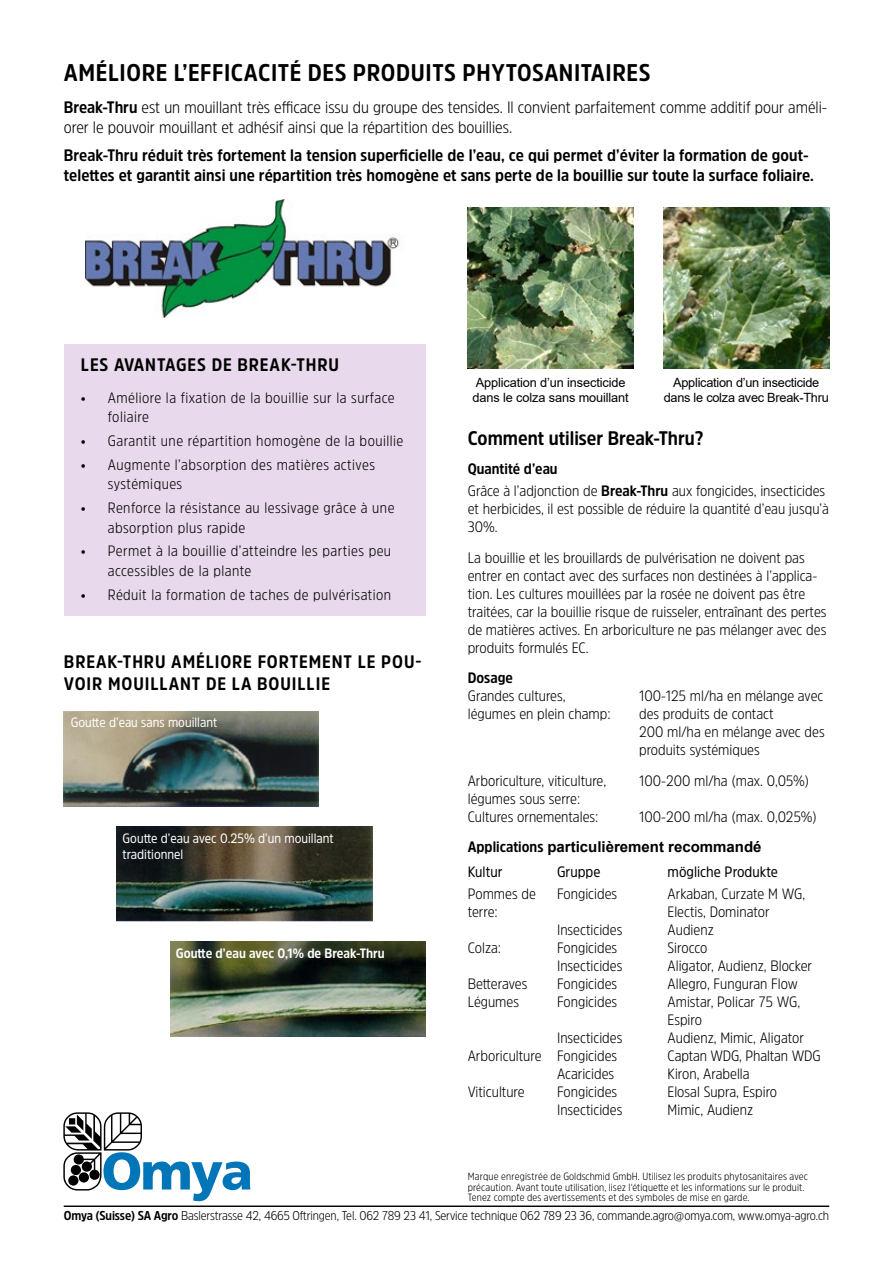
<style>
.page{position:relative;width:893px;height:1263px;background:#fff}
.page>*{position:absolute;margin:0;border:0;box-sizing:border-box;transform-origin:0 0}
.t1{font:700 24px "Amsi Pro Narw";letter-spacing:.025em;color:#000}
.t2{font:700 19.5px "Amsi Pro Narw";color:#000}
.t3{font:700 18px/21.6px "Amsi Pro Narw";letter-spacing:.05em;color:#000}
.t4{font:700 16.5px/19.8px "Amsi Pro Narw";letter-spacing:.005em;color:#000}
.t5{font:300 16.5px/19.8px "Amsi Pro Narw";color:#000}
.t6{font:300 15px/18px "Amsi Pro Narw";color:#000}
.t7{font:300 15px/19.5px "Amsi Pro Narw";letter-spacing:.03em;color:#000}
.t8{font:700 15px "Arial";color:#000}
.t9{font:15px "Amsi Pro Narw";color:#000}
.t10{font:700 15px "Amsi Pro Narw";color:#000}
.t11{font:13.5px/16.2px "Amsi Pro Narw";color:#fff}
.t12{font:700 13.5px "Amsi Pro Narw";color:#fff}
.t13{font:300 12.75px "Amsi Pro Narw";letter-spacing:-.01em;color:#000}
.t14{font:12.75px/15.3px "Arial";letter-spacing:-.01em;color:#000}
.t15{font:300 10.5px/10.5px "Amsi Pro Narw";letter-spacing:.01em;color:#000}
.s1{font-weight:700}
.s2{font-family:"Amsi Pro Narw"}
</style>
<div class="page">
<hr style="left:64px;top:1206px;width:765px;height:1px;background:#000">
<svg style="left:63px;top:1112px;width:187px;height:89px"></svg>
<div style="left:64px;top:344px;width:361px;height:271px;background:#e8d9ec"></div>
<img style="left:64px;top:711px;width:255px;height:95px">
<img style="left:117px;top:826px;width:255px;height:96px">
<img style="left:170px;top:941px;width:255px;height:96px">
<img style="left:468px;top:207px;width:166px;height:162px">
<img style="left:663px;top:207px;width:166px;height:162px">
<img style="left:86px;top:200px;width:314px;height:117px">
<h1 class="t1" style="left:64px;top:56px;width:588px">AMÉLIORE L’EFFICACITÉ DES PRODUITS PHYTOSANITAIRES</h1>
<p class="t5" style="left:64px;top:97px;width:765px"><span class="s1">Break-Thru</span> est un mouillant très efficace issu du groupe des tensides. Il convient parfaitement comme additif pour améli&shy;orer le pouvoir mouillant et adhésif ainsi que la répartition des bouillies.</p>
<p class="t4" style="left:64px;top:145px;width:752px">Break-Thru réduit très fortement la tension superficielle de l’eau, ce qui permet d’éviter la formation de gout&shy;telettes et garantit ainsi une répartition très homogène et sans perte de la bouillie sur toute la surface foliaire.</p>
<p class="t3" style="left:81px;top:353px;width:260px">LES AVANTAGES DE BREAK-THRU</p>
<p class="t7" style="left:108px;top:387px;width:288px;text-indent:-27px">• Améliore la fixation de la bouillie sur la surface foliaire</p>
<p class="t7" style="left:81px;top:431px;width:324px">• Garantit une répartition homogène de la bouillie</p>
<p class="t7" style="left:108px;top:454px;width:269px;text-indent:-27px">• Augmente l’absorption des matières actives systémiques</p>
<p class="t7" style="left:108px;top:498px;width:288px;text-indent:-27px">• Renforce la résistance au lessivage grâce à une absorption plus rapide</p>
<p class="t7" style="left:108px;top:541px;width:285px;text-indent:-27px">• Permet à la bouillie d’atteindre les parties peu accessibles de la plante</p>
<p class="t7" style="left:81px;top:584px;width:312px">• Réduit la formation de taches de pulvérisation</p>
<p class="t3" style="left:64px;top:651px;width:359px">BREAK-THRU AMÉLIORE FORTEMENT LE POU-<br>VOIR MOUILLANT DE LA BOUILLIE</p>
<p class="t11" style="left:71px;top:713px;width:148px">Goutte d’eau sans mouillant</p>
<p class="t11" style="left:123px;top:830px;width:213px">Goutte d’eau avec 0.25% d’un mouillant traditionnel</p>
<p class="t12" style="left:176px;top:944px;width:211px">Goutte d’eau avec 0,1% de Break-Thru</p>
<p class="t14" style="left:473px;top:375px;width:157px">Application d’un insecticide dans le colza sans mouillant</p>
<p class="t14" style="left:664px;top:375px;width:167px;text-align:center">Application d’un insecticide dans le colza avec Break-Thru</p>
<h2 class="t2" style="left:468px;top:425px;width:237px">Comment utiliser Break-Thru?</h2>
<p class="t6" style="left:468px;top:457px;width:359px;line-height:22.2px"><span class="s1">Quantité d’eau<br></span>Grâce à l’adjonction de <span class="s1">Break-Thru</span> aux fongicides, insecticides</p>
<p class="t6" style="left:468px;top:499px;width:363px">et herbicides, il est possible de réduire la quantité d’eau jusqu’à<br>30%.</p>
<p class="t6" style="left:468px;top:548px;width:360px">La bouillie et les brouillards de pulvérisation ne doivent pas entrer en contact avec des surfaces non destinées à l’applica&shy;tion. Les cultures mouillées par la rosée ne doivent pas être traitées, car la bouillie risque de ruisseler, entraînant des pertes de matières actives. En arboriculture ne pas mélanger avec des produits formulés EC.</p>
<p class="t10" style="left:468px;top:667px;width:47px">Dosage</p>
<p class="t6" style="left:468px;top:686px;width:99px">Grandes cultures,</p>
<p class="t6" style="left:639px;top:686px;width:186px">100-125 ml/ha en mélange avec</p>
<p class="t6" style="left:468px;top:704px;width:144px">légumes en plein champ:</p>
<p class="t6" style="left:639px;top:704px;width:187px">des produits de contact<br>200 ml/ha en mélange avec des produits systémiques</p>
<p class="t6" style="left:468px;top:771px;width:140px">Arboriculture, viticulture,</p>
<p class="t6" style="left:639px;top:771px;width:172px">100-200 ml/ha (max. 0,05%)</p>
<p class="t6" style="left:468px;top:789px;width:132px">légumes sous serre:<br>Cultures ornementales:</p>
<p class="t6" style="left:639px;top:807px;width:179px">100-200 ml/ha (max. 0,025%)</p>
<p class="t8" style="left:468px;top:836px;width:295px"><span class="s2">Applications</span> particulièrement recommandé</p>
<p class="t9" style="left:468px;top:861px;width:36px">Kultur</p>
<p class="t9" style="left:557px;top:861px;width:45px">Gruppe</p>
<p class="t9" style="left:668px;top:861px;width:112px">mögliche Produkte</p>
<p class="t6" style="left:468px;top:884px;width:70px">Pommes de</p>
<p class="t6" style="left:557px;top:884px;width:62px">Fongicides</p>
<p class="t6" style="left:668px;top:884px;width:139px">Arkaban, Curzate M WG,</p>
<p class="t6" style="left:468px;top:902px;width:32px">terre:</p>
<p class="t6" style="left:668px;top:902px;width:104px">Electis, Dominator</p>
<p class="t6" style="left:557px;top:920px;width:67px">Insecticides</p>
<p class="t6" style="left:668px;top:920px;width:48px">Audienz</p>
<p class="t6" style="left:468px;top:938px;width:35px">Colza:</p>
<p class="t6" style="left:557px;top:938px;width:62px">Fongicides</p>
<p class="t6" style="left:668px;top:938px;width:41px">Sirocco</p>
<p class="t6" style="left:557px;top:956px;width:67px">Insecticides</p>
<p class="t6" style="left:668px;top:956px;width:146px">Aligator, Audienz, Blocker</p>
<p class="t6" style="left:468px;top:974px;width:61px">Betteraves</p>
<p class="t6" style="left:557px;top:974px;width:62px">Fongicides</p>
<p class="t6" style="left:668px;top:974px;width:132px">Allegro, Funguran Flow</p>
<p class="t6" style="left:468px;top:992px;width:53px">Légumes</p>
<p class="t6" style="left:557px;top:992px;width:62px">Fongicides</p>
<p class="t6" style="left:668px;top:992px;width:134px">Amistar, Policar 75 WG,<br>Espiro</p>
<p class="t6" style="left:557px;top:1028px;width:67px">Insecticides</p>
<p class="t6" style="left:668px;top:1028px;width:138px">Audienz, Mimic, Aligator</p>
<p class="t6" style="left:468px;top:1046px;width:151px">Arboriculture Fongicides</p>
<p class="t6" style="left:668px;top:1046px;width:155px">Captan WDG, Phaltan WDG</p>
<p class="t6" style="left:557px;top:1064px;width:59px">Acaricides</p>
<p class="t6" style="left:668px;top:1064px;width:84px">Kiron, Arabella</p>
<p class="t6" style="left:468px;top:1082px;width:58px">Viticulture</p>
<p class="t6" style="left:557px;top:1082px;width:62px">Fongicides</p>
<p class="t6" style="left:668px;top:1082px;width:111px">Elosal Supra, Espiro</p>
<p class="t6" style="left:557px;top:1100px;width:67px">Insecticides</p>
<p class="t6" style="left:668px;top:1100px;width:87px">Mimic, Audienz</p>
<p class="t15" style="left:468px;top:1171px;width:342px">Marque enregistrée de Goldschmid GmbH. Utilisez les produits phytosanitaires avec précaution. Avant toute utilisation, lisez l‘étiquette et les informations sur le produit.<br>Tenez compte des avertissements et des symboles de mise en garde.</p>
<p class="t13" style="left:64px;top:1207px;width:767px"><span class="s1">Omya (Suisse) SA Agro</span> Baslerstrasse 42, 4665 Oftringen, Tel. 062 789 23 41, Service technique 062 789 23 36, commande.agro@omya.com, www.omya-agro.ch</p>
</div>
